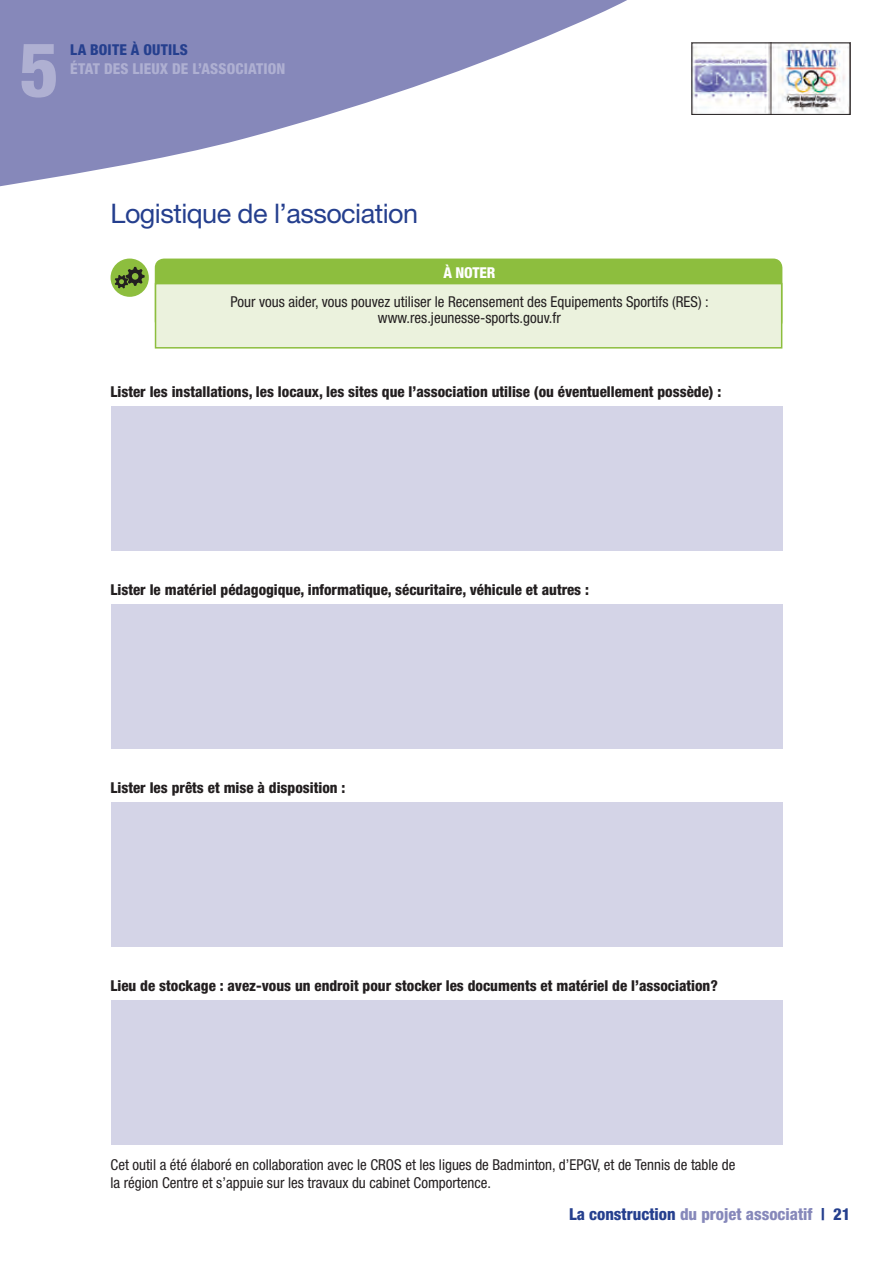
<style>
.page{position:relative;width:893px;height:1263px;background:#fff}
.page>*{position:absolute;margin:0;border:0;box-sizing:border-box;transform-origin:0 0}
.t1{font:800 condensed 75.45px "Helvetica Neue";color:#afb0d2}
.t2{font:27px "Helvetica Neue";letter-spacing:-.02em;color:#253f8e}
.t3{font:800 condensed 16.5px "Helvetica Neue";color:#8688ba}
.t4{font:800 condensed 15px "Helvetica Neue";color:#231f20}
.t5{font:condensed 15px/18px "Helvetica Neue";color:#231f20}
.t6{font:800 condensed 15px "Helvetica Neue";letter-spacing:.01em;color:#afb0d2}
.t7{font:800 condensed 15px "Helvetica Neue";letter-spacing:.01em;color:#253f8e}
.t8{font:800 condensed 15px "Helvetica Neue";letter-spacing:-.01em;color:#fff}
.s1{color:#253f8e}
</style>
<div class="page">
<svg style="left:0;top:0;width:627px;height:187px;fill:#8688ba"></svg>
<img style="left:693px;top:45px;width:155px;height:68px">
<div style="left:691px;top:43px;width:159px;height:72px;border:1px solid #231f20"></div>
<div style="left:111px;top:407px;width:671px;height:144px;background:#d4d4e7"></div>
<div style="left:111px;top:605px;width:671px;height:144px;background:#d4d4e7"></div>
<div style="left:111px;top:803px;width:671px;height:144px;background:#d4d4e7"></div>
<div style="left:111px;top:1001px;width:671px;height:144px;background:#d4d4e7"></div>
<div style="left:156px;top:259px;width:626px;height:71px;background:#8dbe3e;border-radius:9px"></div>
<div style="left:155px;top:259px;width:627px;height:72px;border:2px solid #8dbe3e;border-radius:9px"></div>
<div style="left:155px;top:283px;width:627px;height:66px;background:#ebf2dd;border:2px solid #8dbe3e"></div>
<div style="left:111px;top:259px;width:38px;height:38px;background:#8dbe3e;border-radius:50%"></div>
<svg style="left:115px;top:267px;width:30px;height:21px"></svg>
<h1 class="t1" style="left:19px;top:23px;width:41px">5</h1>
<p class="t7" style="left:70px;top:40px;width:111px">La boite à outils</p>
<p class="t6" style="left:70px;top:59px;width:217px">état des lieux de l’association</p>
<h2 class="t2" style="left:111px;top:197px;width:309px">Logistique de l’association</h2>
<p class="t8" style="left:443px;top:263px;width:54px">à noter</p>
<p class="t5" style="left:231px;top:293px;width:480px;line-height:16.5px;text-align:center">Pour vous aider, vous pouvez utiliser le Recensement des Equipements Sportifs (RES) : www.res.jeunesse-sports.gouv.fr</p>
<p class="t4" style="left:111px;top:382px;width:612px">Lister les installations, les locaux, les sites que l’association utilise (ou éventuellement possède) :</p>
<p class="t4" style="left:111px;top:580px;width:480px">Lister le matériel pédagogique, informatique, sécuritaire, véhicule et autres :</p>
<p class="t4" style="left:111px;top:778px;width:236px">Lister les prêts et mise à disposition :</p>
<p class="t4" style="left:111px;top:976px;width:609px">Lieu de stockage : avez-vous un endroit pour stocker les documents et matériel de l’association?</p>
<p class="t5" style="left:111px;top:1156px;width:626px">Cet outil a été élaboré en collaboration avec le CROS et les ligues de Badminton, d’EPGV, et de Tennis de table de la région Centre et s’appuie sur les travaux du cabinet Comportence.</p>
<p class="t3" style="left:569px;top:1204px;width:283px"><span class="s1">La construction</span> du projet associatif <span class="s1">| 21</span></p>
</div>
